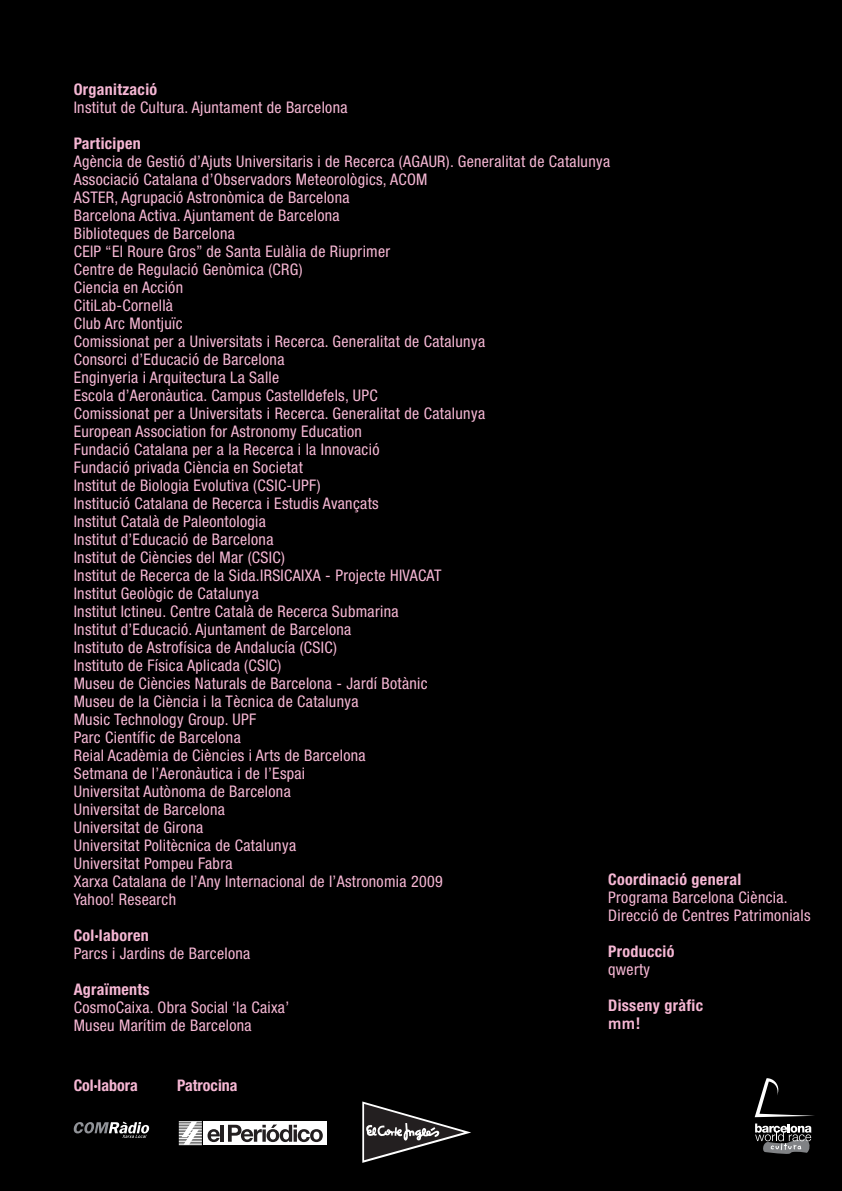
<style>
.page{position:relative;width:842px;height:1191px;background:#000}
.page>*{position:absolute;margin:0;border:0;box-sizing:border-box;transform-origin:0 0}
.t1{font:condensed 16px/18px "Helvetica Neue";letter-spacing:.02em;color:#f6b7d4}
.t2{font:700 condensed 16px "Helvetica Neue";letter-spacing:.02em;color:#f6b7d4}
.t3{font:700 condensed 16px "Helvetica Neue";color:#f6b7d4}
.t4{font:16px "Trade Gothic Bold Two";color:#f6b7d4}
</style>
<div class="page">
<svg style="left:755px;top:1078px;width:59px;height:39px"></svg>
<svg style="left:755px;top:1123px;width:56px;height:31px"></svg>
<svg style="left:362px;top:1101px;width:109px;height:61px"></svg>
<svg style="left:73px;top:1121px;width:76px;height:17px"></svg>
<div style="left:204px;top:1121px;width:123px;height:23px;background:#fff"></div>
<svg style="left:228px;top:1124px;width:95px;height:18px"></svg>
<svg style="left:208px;top:1129px;width:12px;height:13px"></svg>
<hr style="left:221px;top:1124px;width:3px;height:17px;background:#231f20">
<svg style="left:179px;top:1121px;width:23px;height:24px"></svg>
<p class="t2" style="left:74px;top:80px;width:85px">Organització</p>
<p class="t1" style="left:74px;top:98px;width:275px">Institut de Cultura. Ajuntament de Barcelona</p>
<p class="t2" style="left:74px;top:134px;width:69px">Participen</p>
<p class="t1" style="left:74px;top:152px;width:538px">Agència de Gestió d’Ajuts Universitaris i de Recerca (AGAUR). Generalitat de Catalunya</p>
<p class="t1" style="left:74px;top:170px;width:355px">Associació Catalana d’Observadors Meteorològics, ACOM</p>
<p class="t1" style="left:74px;top:188px;width:277px">ASTER, Agrupació Astronòmica de Barcelona</p>
<p class="t1" style="left:74px;top:206px;width:267px">Barcelona Activa. Ajuntament de Barcelona</p>
<p class="t1" style="left:74px;top:224px;width:163px">Biblioteques de Barcelona</p>
<p class="t1" style="left:74px;top:242px;width:318px">CEIP “El Roure Gros” de Santa Eulàlia de Riuprimer</p>
<p class="t1" style="left:74px;top:260px;width:230px">Centre de Regulació Genòmica (CRG)</p>
<p class="t1" style="left:74px;top:278px;width:111px">Ciencia en Acción</p>
<p class="t1" style="left:74px;top:296px;width:101px">CitiLab-Cornellà</p>
<p class="t1" style="left:74px;top:314px;width:110px">Club Arc Montjuïc</p>
<p class="t1" style="left:74px;top:332px;width:413px">Comissionat per a Universitats i Recerca. Generalitat de Catalunya</p>
<p class="t1" style="left:74px;top:350px;width:212px">Consorci d’Educació de Barcelona</p>
<p class="t1" style="left:74px;top:368px;width:207px">Enginyeria i Arquitectura La Salle</p>
<p class="t1" style="left:74px;top:386px;width:306px">Escola d’Aeronàutica. Campus Castelldefels, UPC</p>
<p class="t1" style="left:74px;top:404px;width:413px">Comissionat per a Universitats i Recerca. Generalitat de Catalunya</p>
<p class="t1" style="left:74px;top:422px;width:290px">European Association for Astronomy Education</p>
<p class="t1" style="left:74px;top:440px;width:307px">Fundació Catalana per a la Recerca i la Innovació</p>
<p class="t1" style="left:74px;top:458px;width:231px">Fundació privada Ciència en Societat</p>
<p class="t1" style="left:74px;top:476px;width:248px">Institut de Biologia Evolutiva (CSIC-UPF)</p>
<p class="t1" style="left:74px;top:494px;width:306px">Institució Catalana de Recerca i Estudis Avançats</p>
<p class="t1" style="left:74px;top:512px;width:194px">Institut Català de Paleontologia</p>
<p class="t1" style="left:74px;top:530px;width:201px">Institut d’Educació de Barcelona</p>
<p class="t1" style="left:74px;top:548px;width:213px">Institut de Ciències del Mar (CSIC)</p>
<p class="t1" style="left:74px;top:566px;width:369px">Institut de Recerca de la Sida.IRSICAIXA - Projecte HIVACAT</p>
<p class="t1" style="left:74px;top:584px;width:187px">Institut Geològic de Catalunya</p>
<p class="t1" style="left:74px;top:602px;width:326px">Institut Ictineu. Centre Català de Recerca Submarina</p>
<p class="t1" style="left:74px;top:620px;width:279px">Institut d’Educació. Ajuntament de Barcelona</p>
<p class="t1" style="left:74px;top:638px;width:265px">Instituto de Astrofísica de Andalucía (CSIC)</p>
<p class="t1" style="left:74px;top:656px;width:209px">Instituto de Física Aplicada (CSIC)</p>
<p class="t1" style="left:74px;top:674px;width:355px">Museu de Ciències Naturals de Barcelona - Jardí Botànic</p>
<p class="t1" style="left:74px;top:692px;width:286px">Museu de la Ciència i la Tècnica de Catalunya</p>
<p class="t1" style="left:74px;top:710px;width:184px">Music Technology Group. UPF</p>
<p class="t1" style="left:74px;top:728px;width:169px">Parc Científic de Barcelona</p>
<p class="t1" style="left:74px;top:746px;width:293px">Reial Acadèmia de Ciències i Arts de Barcelona</p>
<p class="t1" style="left:74px;top:764px;width:233px">Setmana de l’Aeronàutica i de l’Espai</p>
<p class="t1" style="left:74px;top:782px;width:219px">Universitat Autònoma de Barcelona</p>
<p class="t1" style="left:74px;top:800px;width:153px">Universitat de Barcelona</p>
<p class="t1" style="left:74px;top:818px;width:131px">Universitat de Girona</p>
<p class="t1" style="left:74px;top:836px;width:224px">Universitat Politècnica de Catalunya</p>
<p class="t1" style="left:74px;top:854px;width:160px">Universitat Pompeu Fabra</p>
<p class="t1" style="left:74px;top:872px;width:371px">Xarxa Catalana de l’Any Internacional de l’Astronomia 2009</p>
<p class="t1" style="left:74px;top:890px;width:104px">Yahoo! Research</p>
<p class="t2" style="left:74px;top:926px;width:77px">Col·laboren</p>
<p class="t1" style="left:74px;top:944px;width:178px">Parcs i Jardins de Barcelona</p>
<p class="t2" style="left:74px;top:980px;width:78px">Agraïments</p>
<p class="t1" style="left:74px;top:998px;width:217px">CosmoCaixa. Obra Social ‘la Caixa’</p>
<p class="t1" style="left:74px;top:1016px;width:180px">Museu Marítim de Barcelona</p>
<p class="t2" style="left:608px;top:869px;width:135px">Coordinació general</p>
<p class="t1" style="left:608px;top:887px;width:204px">Programa Barcelona Ciència.<br>Direcció de Centres Patrimonials</p>
<p class="t2" style="left:608px;top:941px;width:68px">Producció</p>
<p class="t1" style="left:608px;top:959px;width:43px">qwerty</p>
<p class="t2" style="left:608px;top:995px;width:96px">Disseny gràfic</p>
<p class="t4" style="left:608px;top:1013px;width:34px">mm!</p>
<p class="t3" style="left:74px;top:1075px;width:66px">Col·labora</p>
<p class="t3" style="left:177px;top:1075px;width:62px">Patrocina</p>
</div>
